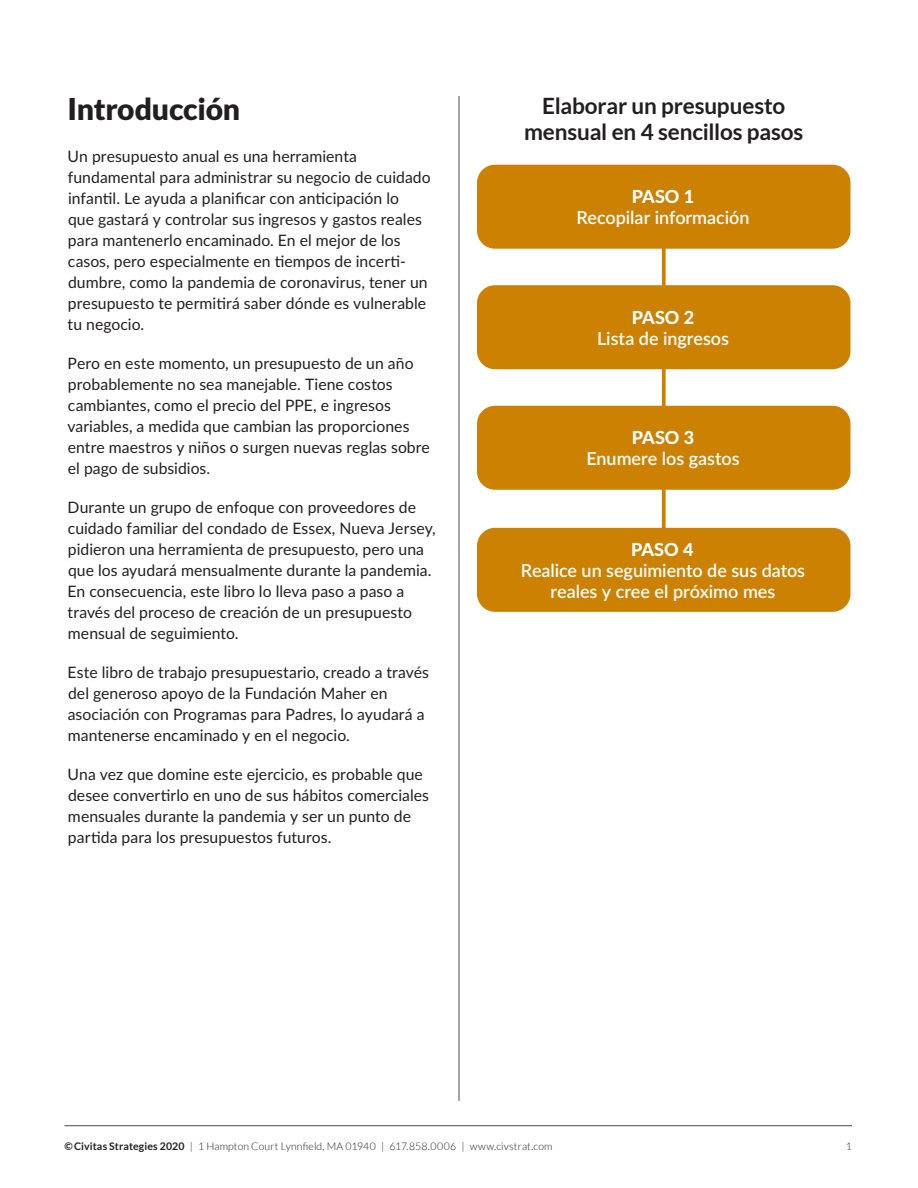
<style>
.page{position:relative;width:918px;height:1188px;background:#fff}
.page>*{position:absolute;margin:0;border:0;box-sizing:border-box;transform-origin:0 0}
.t1{font:900 30px "Lato";letter-spacing:-.015em;color:#231f20}
.t2{font:700 22.5px/25.5px "Lato";letter-spacing:-.005em;color:#231f20;text-align:center}
.Figure_Box_Body{font:600 18px/21px "Lato";color:#fff;text-align:center}
.Body{font:15.75px/21px "Lato";letter-spacing:.005em;color:#231f20}
.t3{font:300 10.5px "Lato";letter-spacing:.015em;color:#231f20}
.s1{font-weight:800}
.s2{font-weight:700}
</style>
<div class="page">
<hr style="left:64px;top:1125px;width:788px;height:1px;background:#4b4c4d">
<svg style="left:662px;top:249px;width:4px;height:279px"></svg>
<div style="left:477px;top:165px;width:373px;height:84px;background:#cc8102;border-radius:18px"></div>
<div style="left:477px;top:406px;width:373px;height:84px;background:#cc8102;border-radius:18px"></div>
<div style="left:477px;top:528px;width:373px;height:84px;background:#cc8102;border-radius:18px"></div>
<div style="left:477px;top:285px;width:373px;height:84px;background:#cc8102;border-radius:18px"></div>
<hr style="left:459px;top:96px;width:1px;height:1005px;background:#4b4c4d">
<h1 class="t1" style="left:68px;top:92px;width:174px">Introducción</h1>
<p class="Body" style="left:68px;top:145px;width:365px">Un presupuesto anual es una herramienta fundamental para administrar su negocio de cuidado infantil. Le ayuda a planificar con anticipación lo<br>que gastará y controlar sus ingresos y gastos reales para mantenerlo encaminado. En el mejor de los casos, pero especialmente en tiempos de incerti&shy;dumbre, como la pandemia de coronavirus, tener un presupuesto te permitirá saber dónde es vulnerable tu negocio.</p>
<p class="Body" style="left:67px;top:352px;width:364px">Pero en este momento, un presupuesto de un año probablemente no sea manejable. Tiene costos cambiantes, como el precio del PPE, e ingresos variables, a medida que cambian las proporciones entre maestros y niños o surgen nuevas reglas sobre el pago de subsidios.</p>
<p class="Body" style="left:68px;top:496px;width:369px">Durante un grupo de enfoque con proveedores de cuidado familiar del condado de Essex, Nueva Jersey, pidieron una herramienta de presupuesto, pero una que los ayudará mensualmente durante la pandemia.<br>En consecuencia, este libro lo lleva paso a paso a través del proceso de creación de un presupuesto mensual de seguimiento.</p>
<p class="Body" style="left:68px;top:661px;width:363px">Este libro de trabajo presupuestario, creado a través del generoso apoyo de la Fundación Maher en asociación con Programas para Padres, lo ayudará a mantenerse encaminado y en el negocio.</p>
<p class="Body" style="left:68px;top:763px;width:363px">Una vez que domine este ejercicio, es probable que desee convertirlo en uno de sus hábitos comerciales mensuales durante la pandemia y ser un punto de partida para los presupuestos futuros.</p>
<p class="t2" style="left:524px;top:93px;width:281px">Elaborar un presupuesto mensual en 4 sencillos pasos</p>
<p class="Figure_Box_Body" style="left:576px;top:186px;width:175px"><span class="s1">PASO 1<br></span>Recopilar información</p>
<p class="Figure_Box_Body" style="left:597px;top:306px;width:133px"><span class="s1">PASO 2<br></span>Lista de ingresos</p>
<p class="Figure_Box_Body" style="left:586px;top:427px;width:155px"><span class="s1">PASO 3<br></span>Enumere los gastos</p>
<p class="Figure_Box_Body" style="left:521px;top:538px;width:286px"><span class="s1">PASO 4<br></span>Realice un seguimiento de sus datos reales y cree el próximo mes</p>
<p class="t3" style="left:64px;top:1140px;width:490px"><span class="s2">©Civitas Strategies 2020</span> | 1 Hampton Court Lynnfield, MA 01940 | 617.858.0006 | www.civstrat.com</p>
<p class="t3" style="left:846px;top:1140px;width:8px">1</p>
</div>
